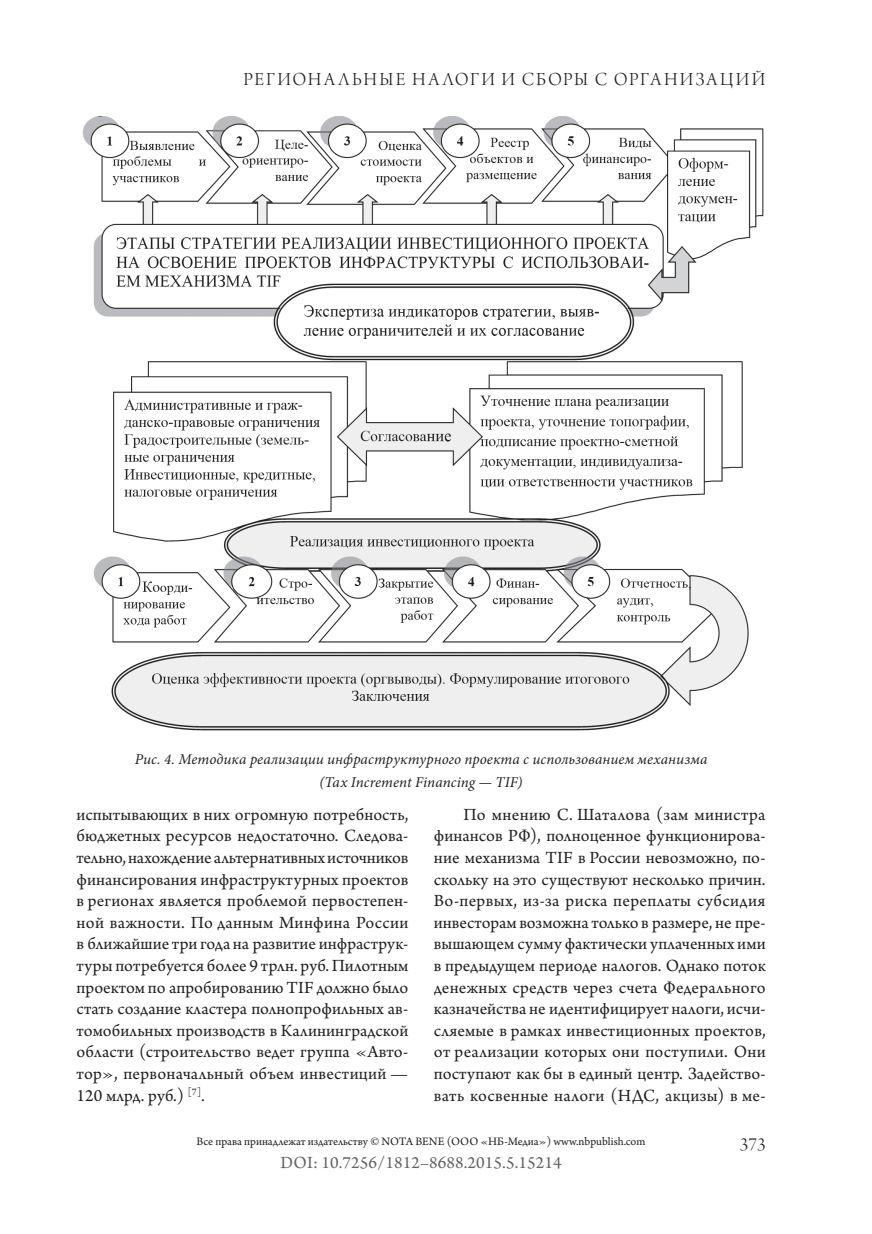
<style>
.page{position:relative;width:872px;height:1234px;background:#fff}
.page>*{position:absolute;margin:0;border:0;box-sizing:border-box;transform-origin:0 0}
.t1{font:19.5px "Arno Pro Light Display";letter-spacing:.105em;color:#231f20}
.t2{font:18px/21.6px "Arno Pro";letter-spacing:.015em;color:#231f20;text-align:justify}
.t3{font:18px "Arno Pro";letter-spacing:.005em;color:#636366}
.t4{font:italic 15px/22.5px "Minion Pro";letter-spacing:.005em;color:#231f20;text-align:center}
.t5{font:12px "Arno Pro";color:#231f20}
</style>
<div class="page">
<img style="left:82px;top:116px;width:682px;height:615px">
<p class="t1" style="left:243px;top:69px;width:523px">Региональные налоги и сборы с организаций</p>
<p class="t4" style="left:135px;top:747px;width:574px">Рис. 4. Методика реализации инфраструктурного проекта с использованием механизма (Tax Increment Financing — TIF)</p>
<p class="t2" style="left:77px;top:804px;width:333px">испытывающих в них огромную потребность, бюджетных ресурсов недостаточно. Следова&shy;тельно, нахождение альтернативных источников финансирования инфраструктурных проектов в регионах является проблемой первостепен&shy;ной важности. По данным Минфина России в ближайшие три года на развитие инфраструк&shy;туры потребуется более 9 трлн. руб. Пилотным проектом по апробированию TIF должно было стать создание кластера полнопрофильных ав&shy;томобильных производств в Калининградской области (строительство ведет группа «Авто&shy;тор», первоначальный объем инвестиций — 120 млрд. руб.) <sup>[7]</sup>.</p>
<p class="t2" style="left:434px;top:804px;width:333px;text-indent:30px">По мнению С. Шаталова (зам министра финансов РФ), полноценное функционирова&shy;ние механизма TIF в России невозможно, по&shy;скольку на это существуют несколько причин.<br>Во-первых, из-за риска переплаты субсидия инвесторам возможна только в размере, не пре&shy;вышающем сумму фактически уплаченных ими в предыдущем периоде налогов. Однако поток денежных средств через счета Федерального казначейства не идентифицирует налоги, исчи&shy;сляемые в рамках инвестиционных проектов, от реализации которых они поступили. Они поступают как бы в единый центр. Задейство&shy;вать косвенные налоги (НДС, акцизы) в ме-</p>
<p class="t5" style="left:196px;top:1134px;width:450px">Все права принадлежат издательству © NOTA BENE (ООО «НБ-Медиа») www.nbpublish.com</p>
<p class="t3" style="left:280px;top:1152px;width:282px">DOI: 10.7256/1812–8688.2015.5.15214</p>
<p class="t1" style="left:740px;top:1133px;width:27px">373</p>
</div>
